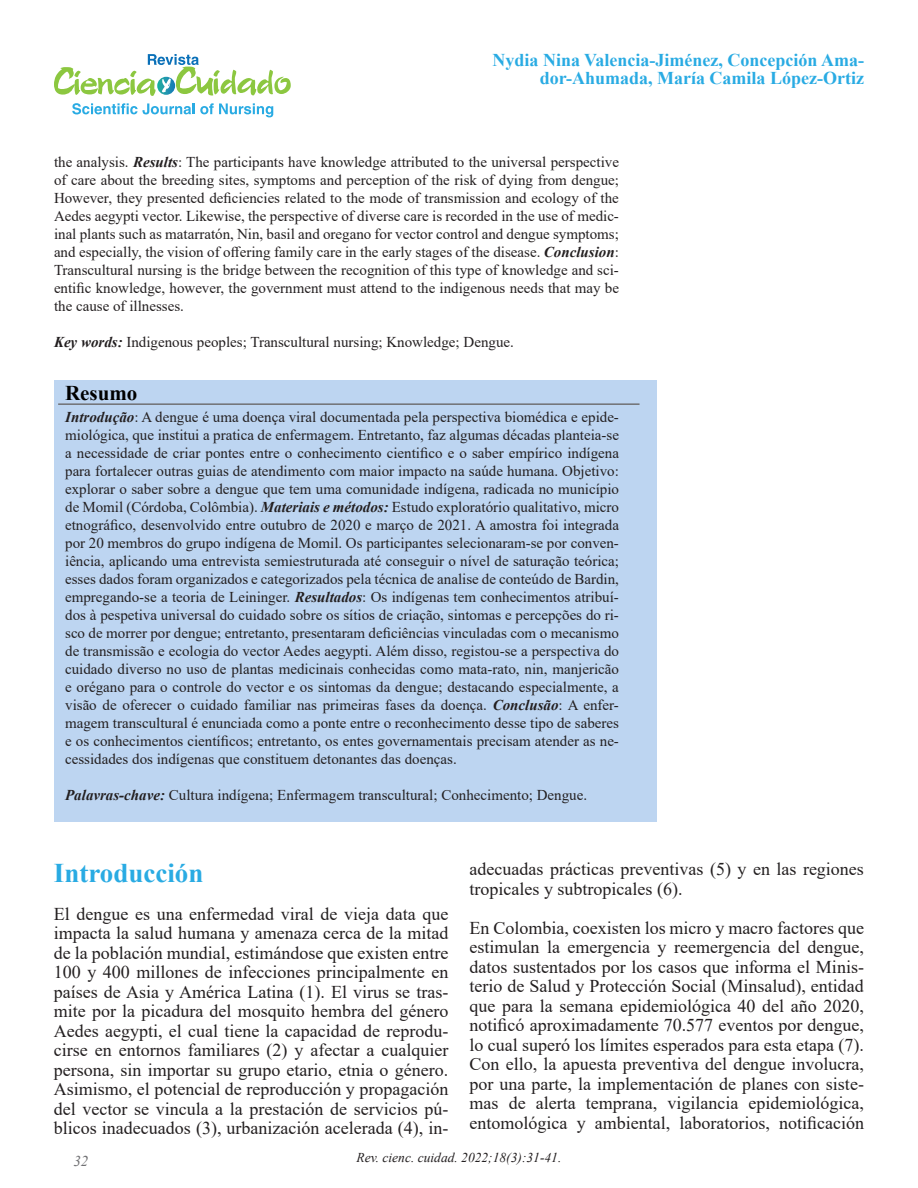
<style>
.page{position:relative;width:918px;height:1188px;background:#fff}
.page>*{position:absolute;margin:0;border:0;box-sizing:border-box;transform-origin:0 0}
.t1{font:700 27px "Times New Roman";color:#29abe3}
.t2{font:700 21px "Times New Roman";color:#000}
.t3{font:18px/19.5px "Times New Roman";color:#231f20;text-align:justify}
.t4{font:700 18px/18px "Times New Roman";color:#29abe3;text-align:right}
.t5{font:15px/18px "Times New Roman";color:#231f20;text-align:justify}
.t6{font:italic 15px "Times New Roman";color:#707073}
.t7{font:italic 13.5px "Times New Roman";color:#231f20}
.s1{font-weight:700;font-style:italic}
</style>
<div class="page">
<div style="left:54px;top:380px;width:603px;height:442px;background:#bdd5f1"></div>
<hr style="left:58px;top:403px;width:582px;height:2px;background:#707073">
<svg style="left:54px;top:54px;width:237px;height:42px"></svg>
<svg style="left:72px;top:103px;width:201px;height:14px"></svg>
<p class="t4" style="left:493px;top:51px;width:373px">Nydia Nina Valencia-Jiménez, Concepción Ama&shy;dor-Ahumada, María Camila López-Ortiz</p>
<p class="t5" style="left:54px;top:152px;width:567px">the analysis. <span class="s1">Results</span>: The participants have knowledge attributed to the universal perspective of care about the breeding sites, symptoms and perception of the risk of dying from dengue; However, they presented deficiencies related to the mode of transmission and ecology of the Aedes aegypti vector. Likewise, the perspective of diverse care is recorded in the use of medic&shy;inal plants such as matarratón, Nin, basil and oregano for vector control and dengue symptoms; and especially, the vision of offering family care in the early stages of the disease. <span class="s1">Conclusion</span>:<br>Transcultural nursing is the bridge between the recognition of this type of knowledge and sci&shy;entific knowledge, however, the government must attend to the indigenous needs that may be the cause of illnesses.</p>
<p class="t5" style="left:54px;top:332px;width:461px"><span class="s1">Key words:</span> Indigenous peoples; Transcultural nursing; Knowledge; Dengue.</p>
<p class="t2" style="left:65px;top:378px;width:74px">Resumo</p>
<p class="t5" style="left:65px;top:408px;width:555px"><span class="s1">Introdução</span>: A dengue é uma doença viral documentada pela perspectiva biomédica e epide&shy;miológica, que institui a pratica de enfermagem. Entretanto, faz algumas décadas planteia-se a necessidade de criar pontes entre o conhecimento cientifico e o saber empírico indígena para fortalecer outras guias de atendimento com maior impacto na saúde humana. Objetivo: explorar o saber sobre a dengue que tem uma comunidade indígena, radicada no município de Momil (Córdoba, Colômbia). <span class="s1">Materiais e métodos:</span> Estudo exploratório qualitativo, micro etnográfico, desenvolvido entre outubro de 2020 e março de 2021. A amostra foi integrada por 20 membros do grupo indígena de Momil. Os participantes selecionaram-se por conven&shy;iência, aplicando uma entrevista semiestruturada até conseguir o nível de saturação teórica; esses dados foram organizados e categorizados pela técnica de analise de conteúdo de Bardin, empregando-se a teoria de Leininger. <span class="s1">Resultados</span>: Os indígenas tem conhecimentos atribuí&shy;dos à pespetiva universal do cuidado sobre os sítios de criação, sintomas e percepções do ri&shy;sco de morrer por dengue; entretanto, presentaram deficiências vinculadas com o mecanismo de transmissão e ecologia do vector Aedes aegypti. Além disso, registou-se a perspectiva do cuidado diverso no uso de plantas medicinais conhecidas como mata-rato, nin, manjericão e orégano para o controle do vector e os sintomas da dengue; destacando especialmente, a visão de oferecer o cuidado familiar nas primeiras fases da doença. <span class="s1">Conclusão</span>: A enfer&shy;magem transcultural é enunciada como a ponte entre o reconhecimento desse tipo de saberes e os conhecimentos científicos; entretanto, os entes governamentais precisam atender as ne&shy;cessidades dos indígenas que constituem detonantes das doenças.</p>
<p class="t5" style="left:65px;top:786px;width:523px"><span class="s1">Palavras-chave:</span> Cultura indígena; Enfermagem transcultural; Conhecimento; Dengue.</p>
<p class="t3" style="left:470px;top:859px;width:396px">adecuadas prácticas preventivas (5) y en las regiones tropicales y subtropicales (6).</p>
<p class="t3" style="left:470px;top:917px;width:396px">En Colombia, coexisten los micro y macro factores que estimulan la emergencia y reemergencia del dengue, datos sustentados por los casos que informa el Minis&shy;terio de Salud y Protección Social (Minsalud), entidad que para la semana epidemiológica 40 del año 2020, notificó aproximadamente 70.577 eventos por dengue, lo cual superó los límites esperados para esta etapa (7).<br>Con ello, la apuesta preventiva del dengue involucra, por una parte, la implementación de planes con siste&shy;mas de alerta temprana, vigilancia epidemiológica, entomológica y ambiental, laboratorios, notificación</p>
<p class="t7" style="left:357px;top:1148px;width:206px">Rev. cienc. cuidad. 2022;18(3):31-41.</p>
<p class="t1" style="left:54px;top:853px;width:151px">Introducción</p>
<p class="t3" style="left:54px;top:903px;width:396px">El dengue es una enfermedad viral de vieja data que impacta la salud humana y amenaza cerca de la mitad de la población mundial, estimándose que existen entre 100 y 400 millones de infecciones principalmente en países de Asia y América Latina (1). El virus se tras&shy;mite por la picadura del mosquito hembra del género Aedes aegypti, el cual tiene la capacidad de reprodu&shy;cirse en entornos familiares (2) y afectar a cualquier persona, sin importar su grupo etario, etnia o género.<br>Asimismo, el potencial de reproducción y propagación del vector se vincula a la prestación de servicios pú&shy;blicos inadecuados (3), urbanización acelerada (4), in-</p>
<p class="t6" style="left:73px;top:1151px;width:16px">32</p>
</div>
